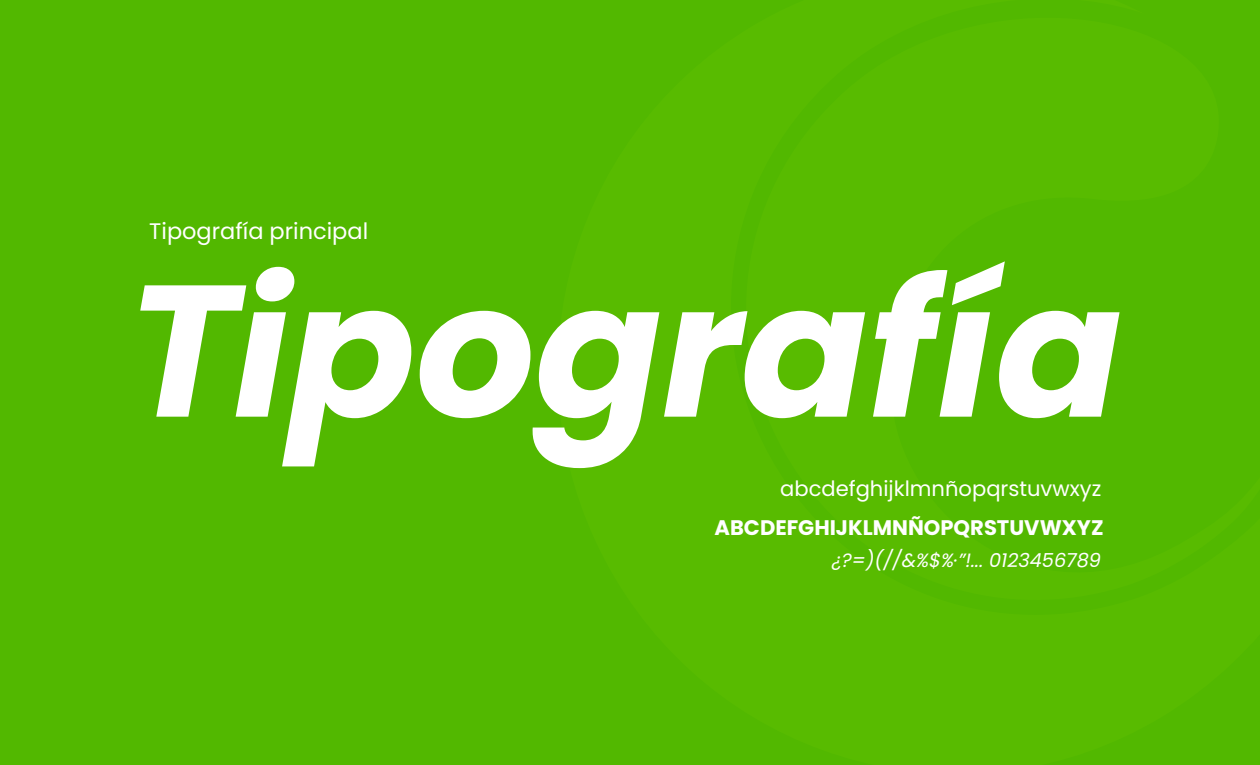
<style>
.page{position:relative;width:1260px;height:765px;background:#52b800}
.page>*{position:absolute;margin:0;border:0;box-sizing:border-box;transform-origin:0 0}
.t1{font:italic 700 187.12px "Poppins";color:#fff}
.t2{font:22.5px "Poppins";color:#fff}
.t3{font:21.12px "Poppins";color:#fff}
.t4{font:700 21.12px "Poppins";color:#fff}
.t5{font:italic 19.25px "Poppins";color:#fff}
</style>
<div class="page">
<p class="t2" style="left:149px;top:218px;width:220px">Tipografía principal</p>
<h1 class="t1" style="left:127px;top:243px;width:997px">Tipografía</h1>
<p class="t3" style="left:780px;top:477px;width:323px">abcdefghijklmnñopqrstuvwxyz</p>
<p class="t4" style="left:715px;top:515px;width:391px">ABCDEFGHIJKLMNÑOPQRSTUVWXYZ</p>
<p class="t5" style="left:832px;top:549px;width:271px">¿?=)(//&amp;%$%·”!... 0123456789</p>
</div>
